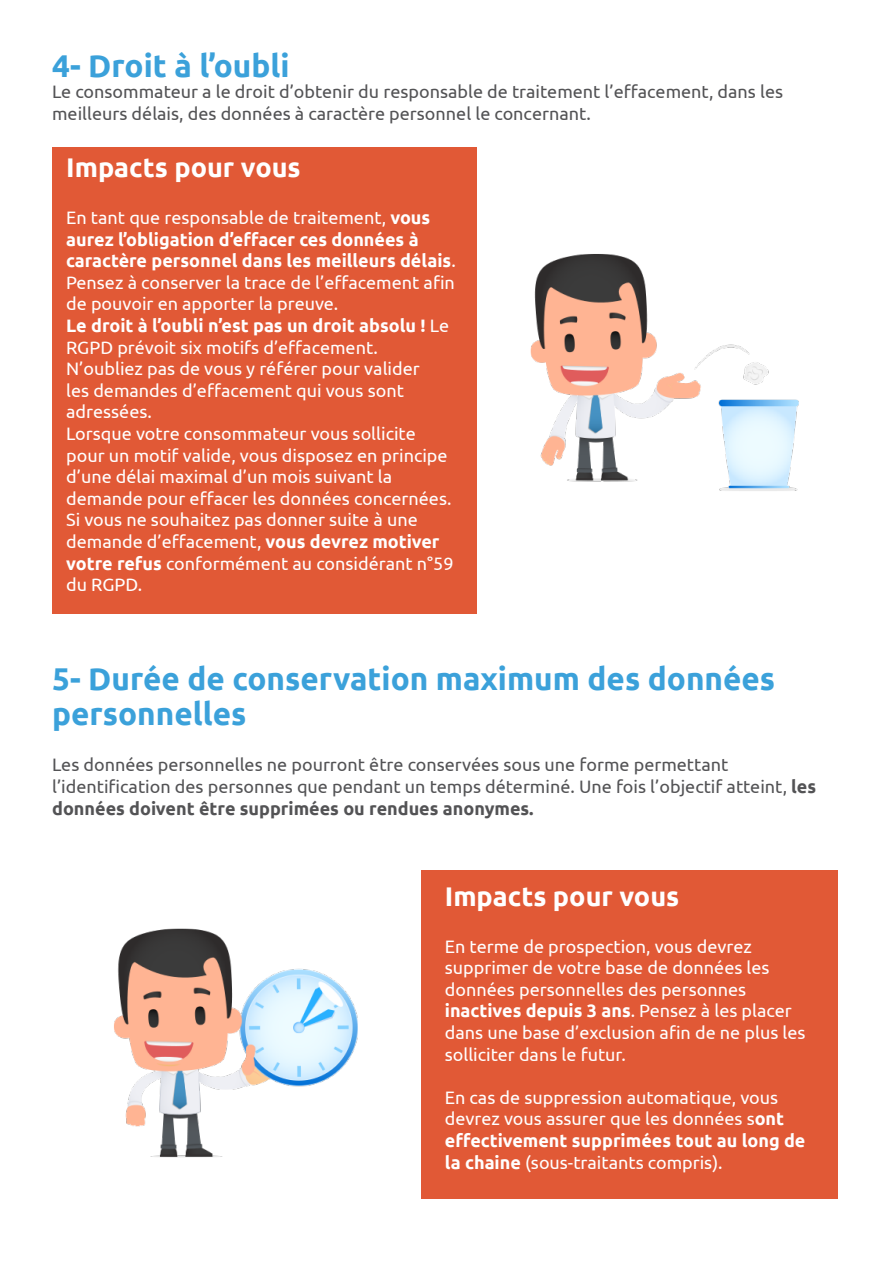
<style>
.page{position:relative;width:892px;height:1263px;background:#fff}
.page>*{position:absolute;margin:0;border:0;box-sizing:border-box;transform-origin:0 0}
.t1{font:700 31.5px/34.5px "Ubuntu";color:#3ba1da}
.t2{font:700 27px "Ubuntu";color:#fff}
.t3{font:18px/21.6px "Ubuntu";color:#fff}
.t4{font:18px/21.6px "Ubuntu";color:#535355}
.s1{font-weight:700}
</style>
<div class="page">
<div style="left:420px;top:870px;width:417px;height:329px;background:#e15936"></div>
<div style="left:52px;top:147px;width:424px;height:466px;background:#e15936"></div>
<img style="left:530px;top:254px;width:269px;height:237px">
<img style="left:114px;top:928px;width:244px;height:230px">
<p class="t1" style="left:52px;top:48px;width:239px">4- Droit à l’oubli</p>
<p class="t4" style="left:52px;top:80px;width:732px">Le consommateur a le droit d’obtenir du responsable de traitement l’effacement, dans les meilleurs délais, des données à caractère personnel le concernant.</p>
<p class="t2" style="left:66px;top:151px;width:236px">Impacts pour vous</p>
<p class="t3" style="left:66px;top:206px;width:391px">En tant que responsable de traitement, <span class="s1">vous aurez l’obligation d’effacer ces données à caractère personnel dans les meilleurs délais</span>.<br>Pensez à conserver la trace de l’effacement afin de pouvoir en apporter la preuve.<br><span class="s1">Le droit à l’oubli n’est pas un droit absolu !</span> Le RGPD prévoit six motifs d’effacement.</p>
<p class="t3" style="left:66px;top:357px;width:355px">N’oubliez pas de vous y référer pour valider les demandes d’effacement qui vous sont adressées.</p>
<p class="t3" style="left:66px;top:422px;width:389px">Lorsque votre consommateur vous sollicite pour un motif valide, vous disposez en principe d’une délai maximal d’un mois suivant la demande pour effacer les données concernées.<br>Si vous ne souhaitez pas donner suite à une demande d’effacement, <span class="s1">vous devrez motiver votre refus</span> conformément au considérant n°59 du RGPD.</p>
<p class="t1" style="left:52px;top:661px;width:724px">5- Durée de conservation maximum des données personnelles</p>
<p class="t4" style="left:52px;top:753px;width:765px">Les données personnelles ne pourront être conservées sous une forme permettant l’identification des personnes que pendant un temps déterminé. Une fois l’objectif atteint, <span class="s1">les données doivent être supprimées ou rendues anonymes.</span></p>
<p class="t2" style="left:445px;top:880px;width:236px">Impacts pour vous</p>
<p class="t3" style="left:445px;top:935px;width:362px">En terme de prospection, vous devrez supprimer de votre base de données les données personnelles des personnes <span class="s1">inactives depuis 3 ans</span>. Pensez à les placer dans une base d’exclusion afin de ne plus les solliciter dans le futur.</p>
<p class="t3" style="left:445px;top:1086px;width:362px">En cas de suppression automatique, vous devrez vous assurer que les données s<span class="s1">ont effectivement supprimées tout au long de la chaine</span> (sous-traitants compris).</p>
</div>
